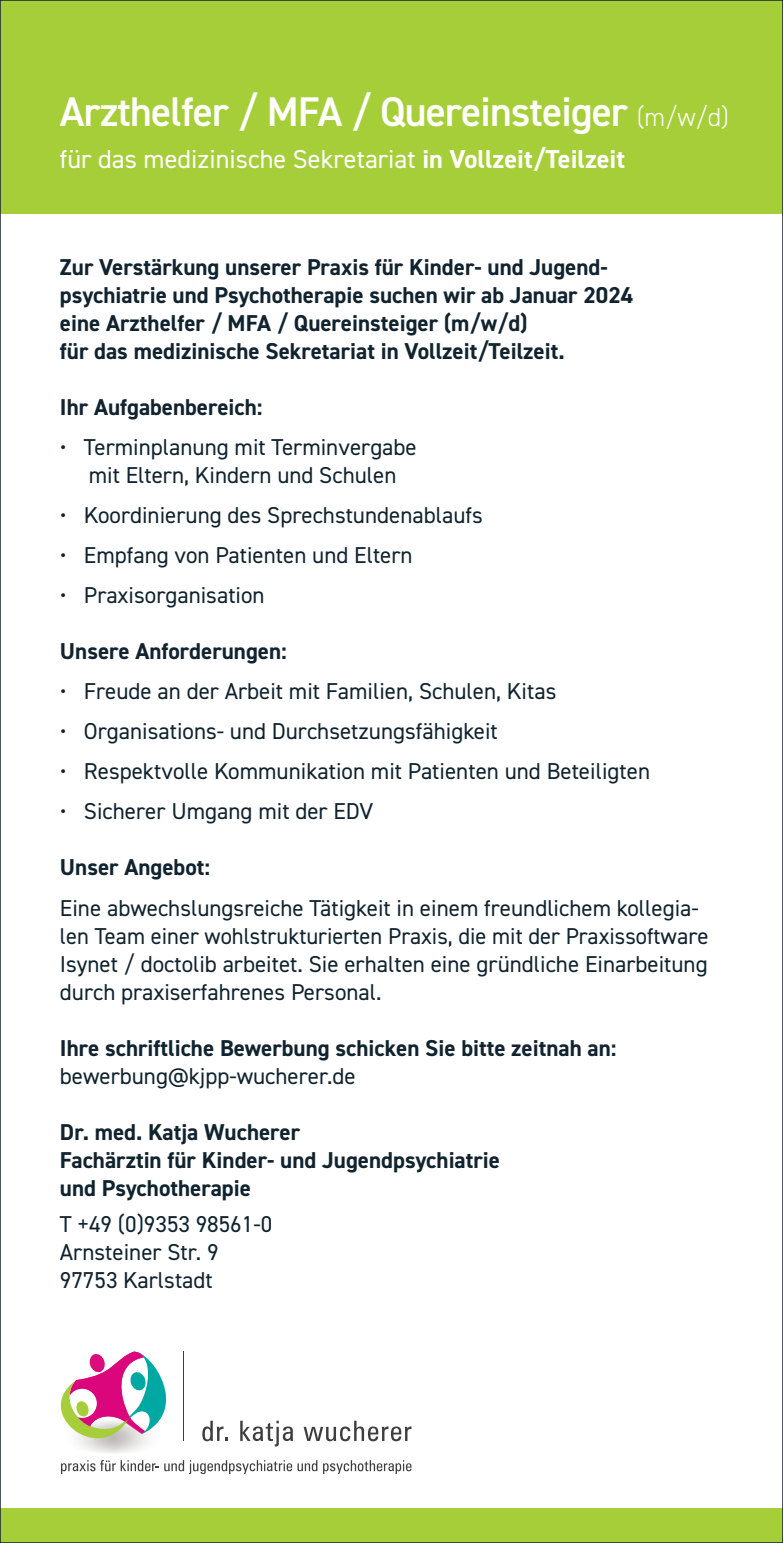
<style>
.page{position:relative;width:783px;height:1543px;background:#fff}
.page>*{position:absolute;margin:0;border:0;box-sizing:border-box;transform-origin:0 0}
.t1{font:600 41.6px "DIN2014";letter-spacing:-.02em;color:#fff}
.t2{font:26px "DIN2014";color:#fff}
.t3{font:23px/28px "DIN2014";color:#10232e}
.t4{font:700 23px/28px "DIN2014";color:#10232e}
.s1{font-weight:300;font-size:26px}
.s2{font-weight:700}
</style>
<div class="page">
<div style="left:0;top:1507px;width:782px;height:34px;background:#a6ce39"></div>
<svg style="left:60px;top:1351px;width:351px;height:122px"></svg>
<div style="left:0;top:0;width:782px;height:213px;background:#a6ce39"></div>
<h1 class="t1" style="left:60px;top:84px;width:670px">Arzthelfer / MFA / Quereinsteiger <span class="s1">(m/w/d)</span></h1>
<p class="t2" style="left:60px;top:143px;width:566px">für das medizinische Sekretariat <span class="s2">in Vollzeit/Teilzeit</span></p>
<p class="t4" style="left:60px;top:253px;width:574px">Zur Verstärkung unserer Praxis für Kinder- und Jugend&shy;psychiatrie und Psychotherapie suchen wir ab Januar 2024 eine Arzthelfer / MFA / Quereinsteiger (m/w/d)<br>für das medizinische Sekretariat in Vollzeit/Teilzeit.</p>
<p class="t4" style="left:60px;top:393px;width:204px">Ihr Aufgabenbereich:</p>
<p class="t3" style="left:60px;top:433px;width:358px;text-align:center">• Terminplanung mit Terminvergabe mit Eltern, Kindern und Schulen</p>
<p class="t3" style="left:60px;top:501px;width:424px">• Koordinierung des Sprechstundenablaufs</p>
<p class="t3" style="left:60px;top:541px;width:354px">• Empfang von Patienten und Eltern</p>
<p class="t3" style="left:60px;top:581px;width:206px">• Praxisorganisation</p>
<p class="t4" style="left:60px;top:637px;width:228px">Unsere Anforderungen:</p>
<p class="t3" style="left:60px;top:677px;width:498px">• Freude an der Arbeit mit Familien, Schulen, Kitas</p>
<p class="t3" style="left:60px;top:717px;width:439px">• Organisations- und Durchsetzungsfähigkeit</p>
<p class="t3" style="left:60px;top:757px;width:591px">• Respektvolle Kommunikation mit Patienten und Beteiligten</p>
<p class="t3" style="left:60px;top:797px;width:315px">• Sicherer Umgang mit der EDV</p>
<p class="t4" style="left:60px;top:853px;width:152px">Unser Angebot:</p>
<p class="t3" style="left:60px;top:893px;width:650px">Eine abwechslungsreiche Tätigkeit in einem freundlichem kollegia&shy;len Team einer wohlstrukturierten Praxis, die mit der Praxissoftware Isynet / doctolib arbeitet. Sie erhalten eine gründliche Einarbeitung durch praxiserfahrenes Personal.</p>
<p class="t4" style="left:60px;top:1033px;width:558px">Ihre schriftliche Bewerbung schicken Sie bitte zeitnah an:</p>
<p class="t3" style="left:60px;top:1061px;width:297px">bewerbung@kjpp-wucherer.de</p>
<p class="t4" style="left:60px;top:1117px;width:441px">Dr. med. Katja Wucherer<br>Fachärztin für Kinder- und Jugendpsychiatrie und Psychotherapie</p>
<p class="t3" style="left:60px;top:1209px;width:214px">T +49 (0)9353 98561-0<br>Arnsteiner Str. 9<br>97753 Karlstadt</p>
</div>
